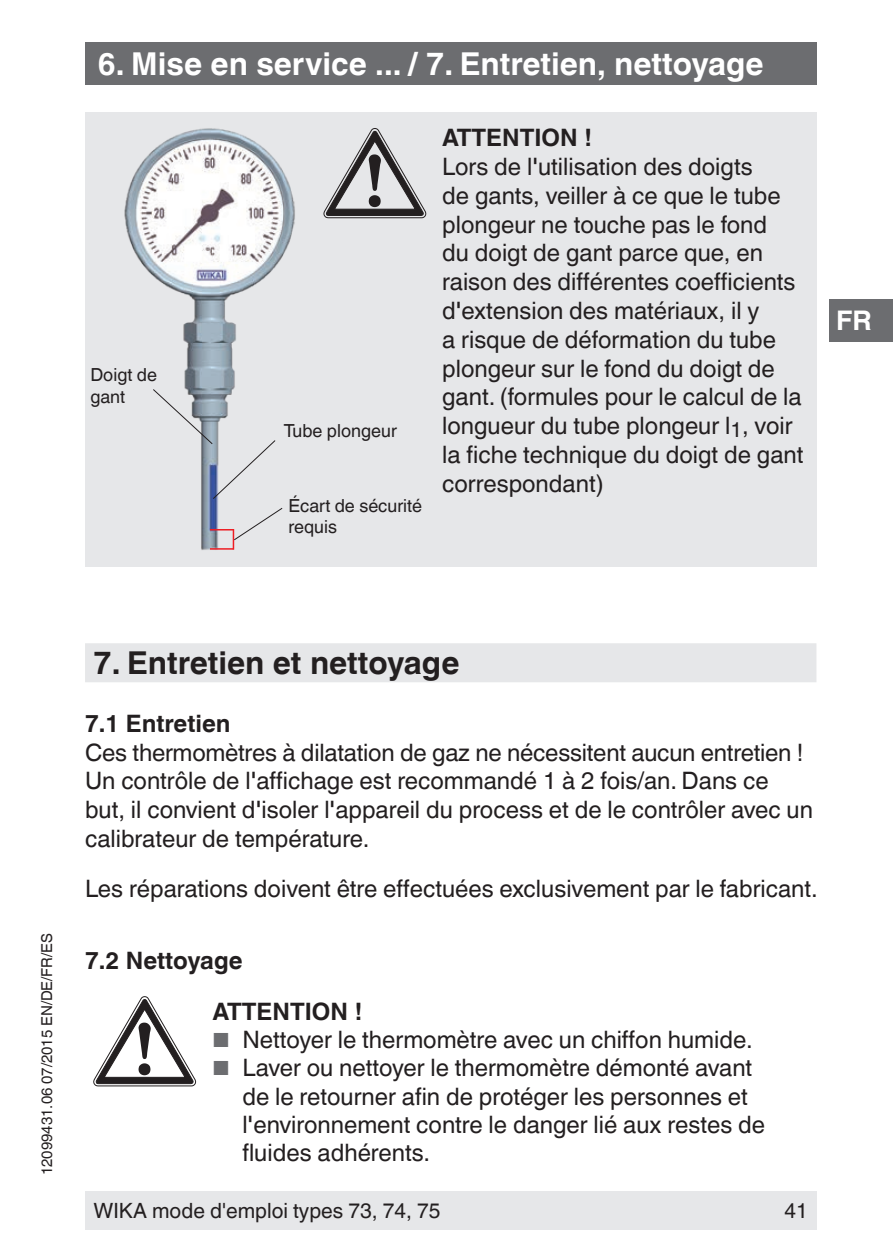
<style>
.page{position:relative;width:893px;height:1259px;background:#fff}
.page>*{position:absolute;margin:0;border:0;box-sizing:border-box;transform-origin:0 0}
.t1{font:700 31.5px "Helvetica World";color:#fff}
.t2{font:700 31.5px "Helvetica World";color:#231f20}
.t3{font:700 27px "Helvetica World";color:#fff}
.t4{font:24px/28.8px "Helvetica World";color:#231f20}
.t5{font:700 24px/50.4px "Helvetica World";color:#231f20}
.t6{font:21px "Helvetica World";color:#231f20}
.t7{font:18px/21.6px "Helvetica World";color:#231f20}
.t8{font:15px "Helvetica World";color:#231f20}
.s1{font-weight:700}
.s2{font-size:20.4px;color:#6c6d70}
</style>
<div class="page">
<div style="left:85px;top:113px;width:731px;height:454px;background:#e6e7e9"></div>
<div style="left:85px;top:1191px;width:731px;height:38px;background:#e6e7e9"></div>
<div style="left:829px;top:299px;width:64px;height:43px;background:#6c6d70"></div>
<div style="left:85px;top:43px;width:731px;height:42px;background:#6c6d70"></div>
<img style="left:124px;top:128px;width:171px;height:422px">
<div style="left:85px;top:643px;width:731px;height:39px;background:#e6e7e9"></div>
<svg style="left:94px;top:996px;width:102px;height:90px"></svg>
<svg style="left:152px;top:388px;width:124px;height:112px"></svg>
<svg style="left:210px;top:507px;width:73px;height:42px"></svg>
<svg style="left:324px;top:128px;width:102px;height:90px"></svg>
<h1 class="t1" style="left:98px;top:46px;width:667px">6. Mise en service ... / 7. Entretien, nettoyage</h1>
<p class="t7" style="left:90px;top:364px;width:68px">Doigt de gant</p>
<p class="t7" style="left:284px;top:420px;width:115px">Tube plongeur</p>
<p class="t7" style="left:288px;top:495px;width:135px">Écart de sécurité requis</p>
<p class="t4" style="left:442px;top:123px;width:363px"><span class="s1">ATTENTION !<br></span>Lors de l<span class="s1">'</span>utilisation des doigts<br>de gants, veiller à ce que le tube plongeur ne touche pas le fond<br>du doigt de gant parce que, en raison des différentes coefficients d<span class="s1">'</span>extension des matériaux, il y<br>a risque de déformation du tube plongeur sur le fond du doigt de gant. (formules pour le calcul de la longueur du tube plongeur l<sub>1</sub>, voir la fiche technique du doigt de gant correspondant)</p>
<p class="t3" style="left:836px;top:305px;width:37px">FR</p>
<p class="t8" style="left:38px;top:1175px;width:244px;rotate:-90deg">12099431.06 07/2015 EN/DE/FR/ES</p>
<h1 class="t2" style="left:94px;top:645px;width:367px">7. Entretien et nettoyage</h1>
<p class="t5" style="left:85px;top:698px;width:147px">7.1 Entretien</p>
<p class="t4" style="left:85px;top:738px;width:729px">Ces thermomètres à dilatation de gaz ne nécessitent aucun entretien !<br>Un contrôle de l<span class="s1">'</span>affichage est recommandé 1 à 2 fois/an. Dans ce but, il convient d<span class="s1">'</span>isoler l<span class="s1">'</span>appareil du process et de le contrôler avec un calibrateur de température.</p>
<p class="t4" style="left:85px;top:874px;width:734px">Les réparations doivent être effectuées exclusivement par le fabricant.</p>
<p class="t5" style="left:213px;top:936px;width:151px;text-indent:-128px">7.2 Nettoyage<br>ATTENTION !</p>
<p class="t4" style="left:213px;top:1025px;width:542px"><span class="s2">■</span> Nettoyer le thermomètre avec un chiffon humide.</p>
<p class="t4" style="left:242px;top:1054px;width:524px;text-indent:-30px"><span class="s2">■</span> Laver ou nettoyer le thermomètre démonté avant de le retourner afin de protéger les personnes et l<span class="s1">'</span>environnement contre le danger lié aux restes de fluides adhérents.</p>
<p class="t6" style="left:94px;top:1198px;width:348px">WIKA mode d'emploi types 73, 74, 75</p>
<p class="t6" style="left:785px;top:1198px;width:25px">41</p>
</div>
